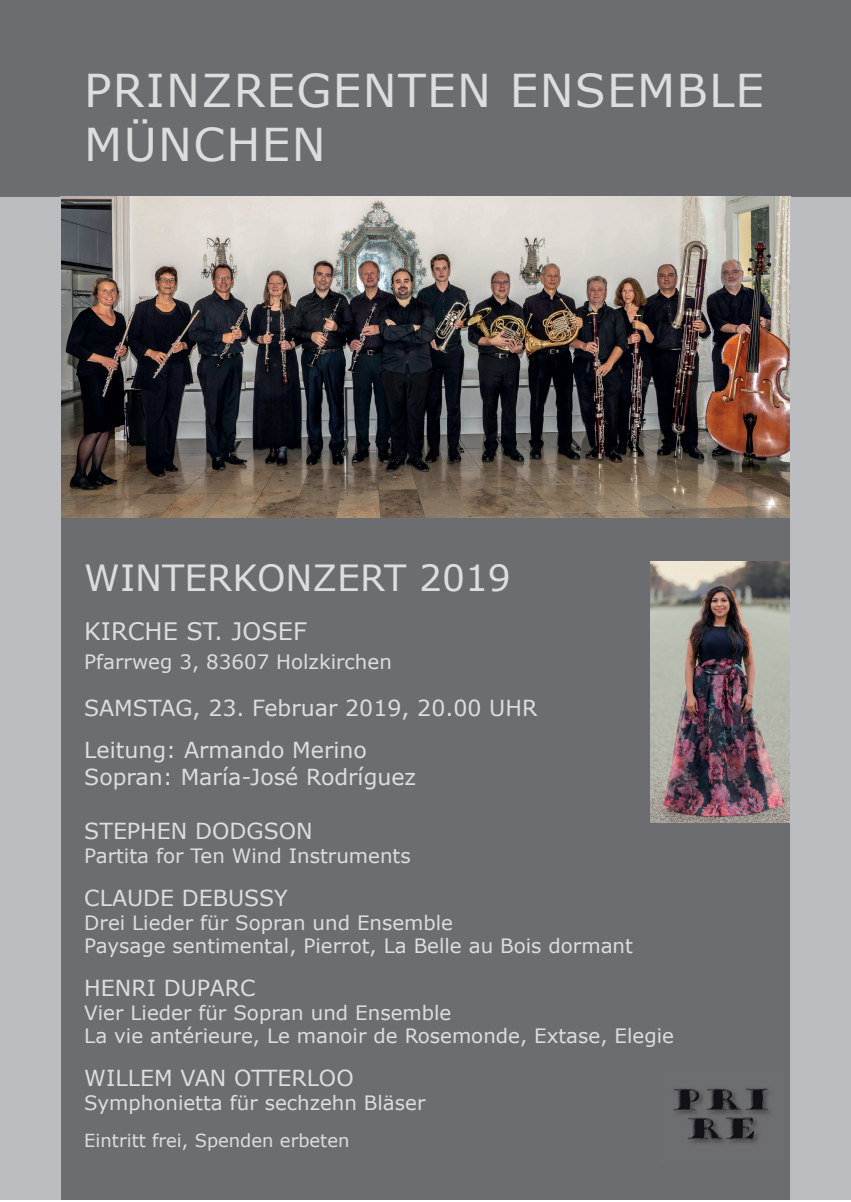
<style>
.page{position:relative;width:851px;height:1202px;background:#fff}
.page>*{position:absolute;margin:0;border:0;box-sizing:border-box;transform-origin:0 0}
.t1{font:45.2px/54.4px "Verdana";letter-spacing:.03em;color:#dcdddf}
.t2{font:36px "Verdana";color:#dcdddf}
.t3{font:24px "Verdana";color:#dcdddf}
.t4{font:22px/42.6px "Verdana";color:#dcdddf}
.t5{font:19.8px/23.8px "Verdana";color:#dcdddf}
.t6{font:18px "Verdana";color:#dcdddf}
</style>
<div class="page">
<div style="left:0;top:0;width:850px;height:1199px;background:#6c6d70"></div>
<img style="left:673px;top:1088px;width:97px;height:55px">
<img style="left:650px;top:562px;width:140px;height:260px">
<img style="left:60px;top:197px;width:730px;height:320px">
<div style="left:790px;top:197px;width:60px;height:1002px;background:#bcbdc0"></div>
<div style="left:0;top:197px;width:60px;height:1002px;background:#bcbdc0"></div>
<h1 class="t1" style="left:84px;top:63px;width:681px">PRINZREGENTEN ENSEMBLE<br>MÜNCHEN</h1>
<h2 class="t2" style="left:84px;top:554px;width:428px">WINTERKONZERT 2019</h2>
<p class="t3" style="left:84px;top:615px;width:224px">KIRCHE ST. JOSEF</p>
<p class="t5" style="left:84px;top:650px;width:309px">Pfarrweg 3, 83607 Holzkirchen</p>
<p class="t4" style="left:84px;top:686px;width:454px">SAMSTAG, 23. Februar 2019, 20.00 UHR<br>Leitung: Armando Merino</p>
<p class="t4" style="left:84px;top:755px;width:333px">Sopran: María-José Rodríguez</p>
<p class="t4" style="left:84px;top:810px;width:230px">STEPHEN DODGSON</p>
<p class="t5" style="left:84px;top:844px;width:328px">Partita for Ten Wind Instruments</p>
<p class="t4" style="left:84px;top:876px;width:205px">CLAUDE DEBUSSY</p>
<p class="t5" style="left:84px;top:910px;width:550px">Drei Lieder für Sopran und Ensemble<br>Paysage sentimental, Pierrot, La Belle au Bois dormant</p>
<p class="t4" style="left:84px;top:966px;width:173px">HENRI DUPARC</p>
<p class="t5" style="left:84px;top:1000px;width:591px">Vier Lieder für Sopran und Ensemble<br>La vie antérieure, Le manoir de Rosemonde, Extase, Elegie</p>
<p class="t4" style="left:84px;top:1056px;width:271px">WILLEM VAN OTTERLOO</p>
<p class="t5" style="left:84px;top:1090px;width:342px">Symphonietta für sechzehn Bläser</p>
<p class="t6" style="left:84px;top:1128px;width:266px">Eintritt frei, Spenden erbeten</p>
</div>
